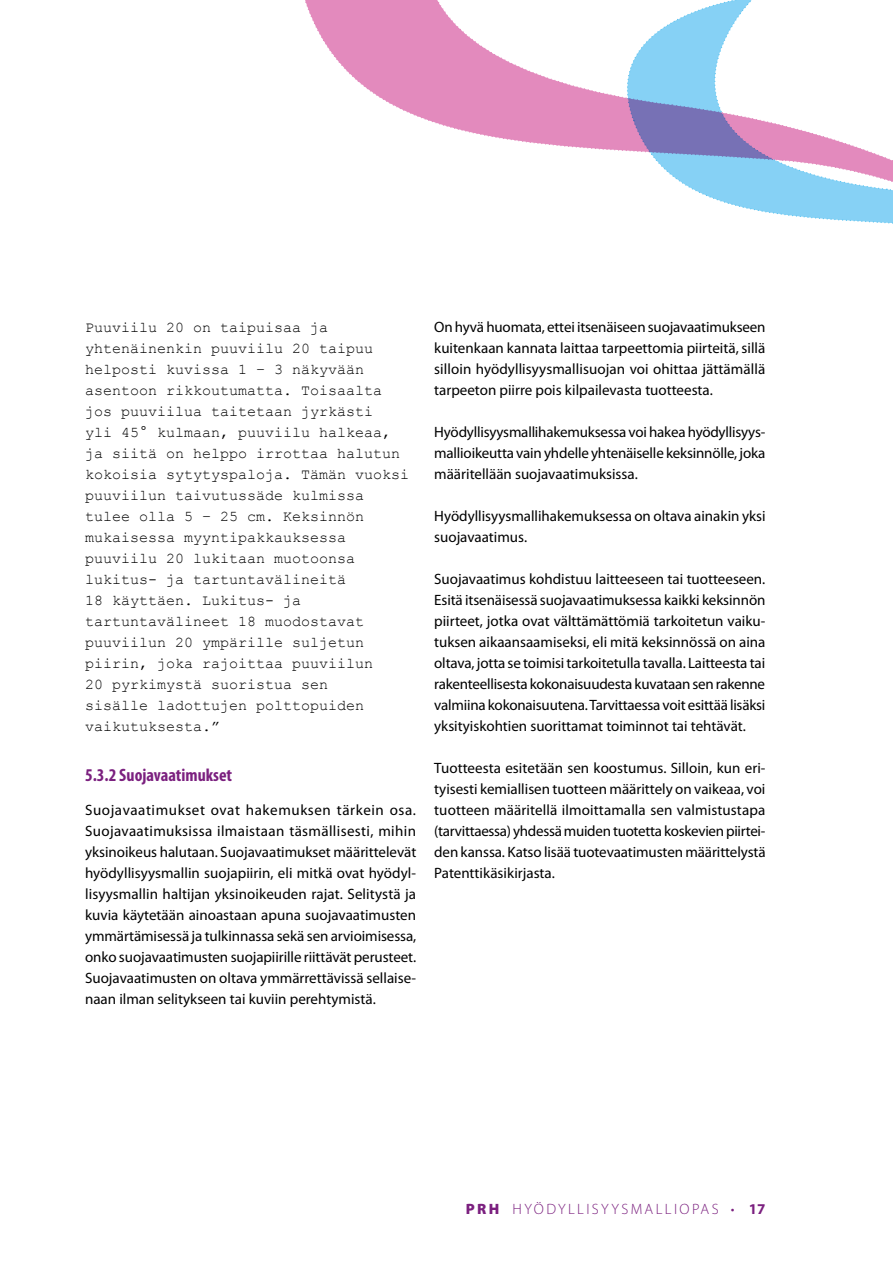
<style>
.page{position:relative;width:893px;height:1263px;background:#fff}
.page>*{position:absolute;margin:0;border:0;box-sizing:border-box;transform-origin:0 0}
.H3_Headline_Pieni_Vä{font:700 condensed 18px "Myriad Pro";color:#7b207f}
.P_Paragraph{font:15px/21px "Myriad Pro";color:#000;text-align:justify}
.t1{font:15px/21px "Courier New";color:#000}
.t2{font:300 15px "Myriad Pro";letter-spacing:.16em;color:#7b207f}
.s1{font-weight:900}
.s2{font-weight:700}
</style>
<div class="page">
<svg style="left:305px;top:0;width:588px;height:224px"></svg>
<p class="t1" style="left:85px;top:317px;width:326px">Puuviilu 20 on taipuisaa ja yhtenäinenkin puuviilu 20 taipuu helposti kuvissa 1 – 3 näkyvään asentoon rikkoutumatta. Toisaalta jos puuviilua taitetaan jyrkästi<br>yli 45° kulmaan, puuviilu halkeaa, ja siitä on helppo irrottaa halutun kokoisia sytytyspaloja. Tämän vuoksi puuviilun taivutussäde kulmissa tulee olla 5 – 25 cm. Keksinnön mukaisessa myyntipakkauksessa puuviilu 20 lukitaan muotoonsa lukitus- ja tartuntavälineitä<br>18 käyttäen. Lukitus- ja tartuntavälineet 18 muodostavat puuviilun 20 ympärille suljetun piirin, joka rajoittaa puuviilun<br>20 pyrkimystä suoristua sen<br>sisälle ladottujen polttopuiden vaikutuksesta.”</p>
<h2 class="H3_Headline_Pieni_Vä" style="left:85px;top:765px;width:149px">5.3.2 Suojavaatimukset</h2>
<p class="P_Paragraph" style="left:85px;top:800px;width:333px">Suojavaatimukset ovat hakemuksen tärkein osa.<br>Suojavaatimuksissa ilmaistaan täsmällisesti, mihin yksinoikeus halutaan. Suojavaatimukset määrittelevät hyödyllisyysmallin suojapiirin, eli mitkä ovat hyödyl&shy;lisyysmallin haltijan yksinoikeuden rajat. Selitystä ja kuvia käytetään ainoastaan apuna suojavaatimusten ymmärtämisessä ja tulkinnassa sekä sen arvioimisessa, onko suojavaatimusten suojapiirille riittävät perusteet.<br>Suojavaatimusten on oltava ymmärrettävissä sellaise&shy;naan ilman selitykseen tai kuviin perehtymistä.</p>
<p class="P_Paragraph" style="left:434px;top:317px;width:333px">On hyvä huomata, ettei itsenäiseen suojavaatimukseen kuitenkaan kannata laittaa tarpeettomia piirteitä, sillä silloin hyödyllisyysmallisuojan voi ohittaa jättämällä tarpeeton piirre pois kilpailevasta tuotteesta.</p>
<p class="P_Paragraph" style="left:434px;top:422px;width:333px">Hyödyllisyysmallihakemuksessa voi hakea hyödyllisyys&shy;mallioikeutta vain yhdelle yhtenäiselle keksinnölle, joka määritellään suojavaatimuksissa.</p>
<p class="P_Paragraph" style="left:434px;top:506px;width:333px">Hyödyllisyysmallihakemuksessa on oltava ainakin yksi suojavaatimus.</p>
<p class="P_Paragraph" style="left:434px;top:569px;width:333px">Suojavaatimus kohdistuu laitteeseen tai tuotteeseen.<br>Esitä itsenäisessä suojavaatimuksessa kaikki keksinnön piirteet, jotka ovat välttämättömiä tarkoitetun vaiku&shy;tuksen aikaansaamiseksi, eli mitä keksinnössä on aina oltava, jotta se toimisi tarkoitetulla tavalla. Laitteesta tai rakenteellisesta kokonaisuudesta kuvataan sen rakenne valmiina kokonaisuutena. Tarvittaessa voit esittää lisäksi yksityiskohtien suorittamat toiminnot tai tehtävät.</p>
<p class="P_Paragraph" style="left:434px;top:758px;width:333px">Tuotteesta esitetään sen koostumus. Silloin, kun eri&shy;tyisesti kemiallisen tuotteen määrittely on vaikeaa, voi tuotteen määritellä ilmoittamalla sen valmistustapa (tarvittaessa) yhdessä muiden tuotetta koskevien piirtei&shy;den kanssa. Katso lisää tuotevaatimusten määrittelystä Patenttikäsikirjasta.</p>
<p class="t2" style="left:466px;top:1201px;width:301px"><span class="s1">PRH</span> HYÖDYLLISYYSMALLIOPAS • <span class="s2">17</span></p>
</div>
